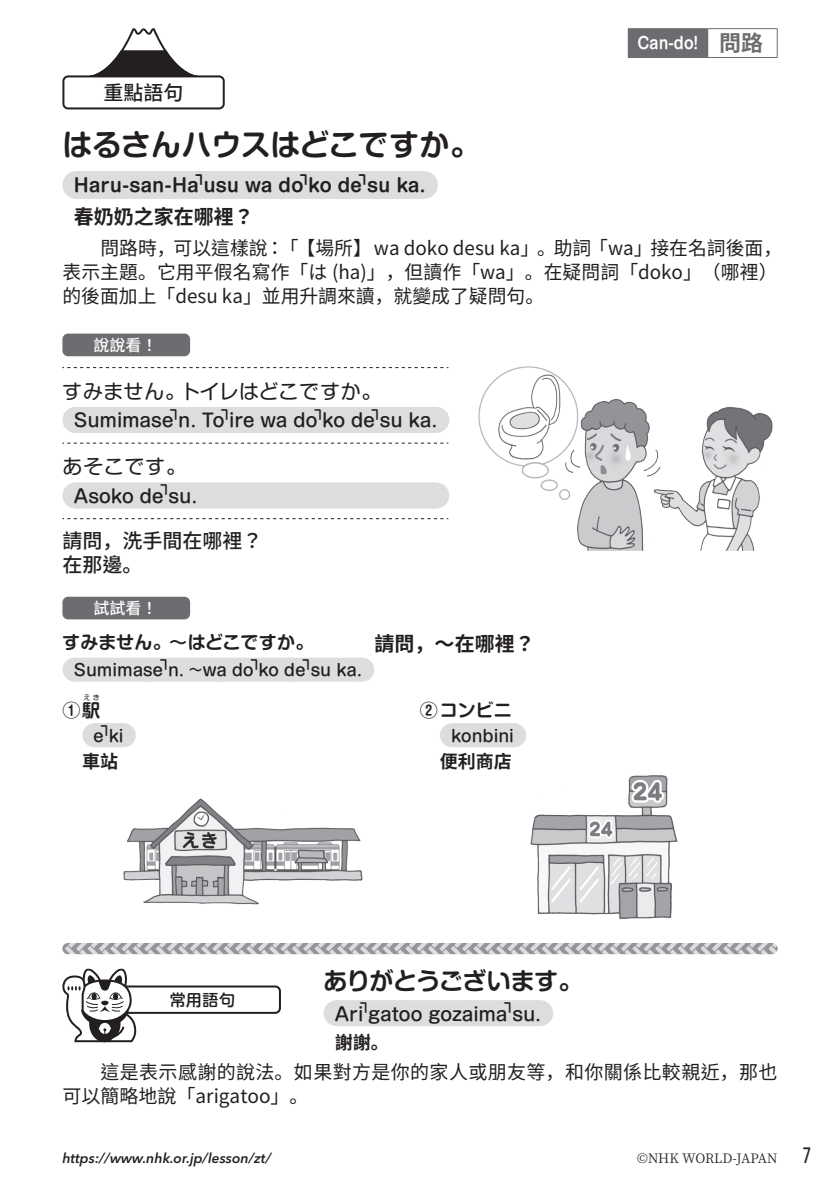
<style>
.page{position:relative;width:840px;height:1191px;background:#fff}
.page>*{position:absolute;margin:0;border:0;box-sizing:border-box;transform-origin:0 0}
._2p_Phrase_Title_JP{font:700 30px "Shin M Go Pr 6 De";color:#231f20}
._2p_Bonus_Title_JP{font:700 24px "Shin M Go Pr 6 De";letter-spacing:-.03em;color:#231f20}
._2p_Phrase_Head{font:700 22px "Noto Sans TC";color:#6c6d70}
._1p_Skit_JP{font:20px "Shin M Go Pr 6";letter-spacing:.025em;color:#231f20}
._1p_Skit_TC{font:500 20px/24px "Noto Sans TC";color:#231f20}
._2p_Phrase_Title_TC{font:700 20px "Noto Sans TC";color:#231f20}
._2p_Try_TC{font:700 20px "Noto Sans TC";color:#231f20}
._2p_Phrase_Descripti{font:19px/24px "Noto Sans TC";color:#231f20}
._2p_Phrase_Descripti-2{font:19px/24px "Noto Sans TC";letter-spacing:.02em;color:#231f20}
._1p_Skit_Roman{font:500 18px "Shin M Go Pr 6";color:#231f20}
._2p_Phrase_Title_rom{font:700 18px "Shin M Go Pr 6 De";color:#231f20}
._2p_Bonus_Roman_JP{font:500 18px "Shin M Go Pr 6";letter-spacing:-.005em;color:#231f20}
._2p_Try_JP{font:700 18px "Shin M Go Pr 6 De";color:#231f20}
._2p_Try_IL_JP{font:700 18px "Shin M Go Pr 6 De";letter-spacing:.02em;color:#231f20}
._2p_Try_IL_TC{font:700 18px "Noto Sans TC";color:#231f20}
._2p_Bonus_Titke_TC{font:700 18px "Noto Sans TC";color:#231f20}
._2p_Try_Roman{font:500 16px "Shin M Go Pr 6";letter-spacing:.005em;color:#231f20}
._2p_Try_IL_Roman{font:500 16px "Shin M Go Pr 6";letter-spacing:-.005em;color:#231f20}
.Icon_Use_It__Try_It{font:500 16px "Noto Sans TC";color:#fff}
._2p_Phrase_Head_wt{font:700 16px "Shin M Go Pr 6 De";color:#fff;scale:.9 1}
.icon_Bonus_Phrase{font:500 16px "Shin M Go Pr 6";color:#231f20}
.t1{font:italic 600 14px "Avenir Next LT Pro";color:#231f20}
._1p_Skit_Roman-2{font:500 14px "Shin M Go Pr 6";color:#231f20}
._2p_Phrase_Title_rom-2{font:700 14px "Shin M Go Pr 6 De";color:#231f20}
._2p_Try_Roman-2{font:500 14px "Shin M Go Pr 6";color:#231f20}
._2p_Bonus_Roman_JP-2{font:500 14px "Shin M Go Pr 6";color:#231f20}
._2p_Try_IL_Roman-2{font:500 14px "Shin M Go Pr 6";color:#231f20}
.t2{font:13px "Noto Serif CJ Kjp";letter-spacing:-.015em;color:#231f20}
._2p_Try_IL_JP-2{font:7px "Shin M Go Pr 6";color:#231f20}
.s1{font-family:"Noto Sans CJ Ksc"}
.s2{font-family:"Avenir Next LT Pro";font-weight:500;font-stretch:condensed;font-size:22px}
</style>
<div class="page">
<svg style="left:93px;top:28px;width:101px;height:47px"></svg>
<div style="left:62px;top:75px;width:163px;height:34px;border:2px solid #231f20;border-radius:5px"></div>
<div style="left:76px;top:171px;width:346px;height:28px;background:#dcdddf"></div>
<svg style="left:422px;top:171px;width:1px;height:28px"></svg>
<svg style="left:62px;top:367px;width:386px;height:1px"></svg>
<svg style="left:62px;top:443px;width:386px;height:1px"></svg>
<svg style="left:62px;top:518px;width:386px;height:1px"></svg>
<div style="left:62px;top:333px;width:128px;height:23px;background:#6c6d70;border-radius:6px"></div>
<img style="left:478px;top:366px;width:295px;height:185px">
<div style="left:75px;top:407px;width:360px;height:26px;background:#dcdddf"></div>
<svg style="left:435px;top:407px;width:1px;height:26px"></svg>
<div style="left:75px;top:482px;width:360px;height:26px;background:#dcdddf"></div>
<svg style="left:149px;top:482px;width:250px;height:1px"></svg>
<svg style="left:435px;top:482px;width:1px;height:26px"></svg>
<div style="left:62px;top:597px;width:128px;height:22px;background:#6c6d70;border-radius:6px"></div>
<div style="left:74px;top:657px;width:287px;height:24px;background:#dcdddf"></div>
<svg style="left:146px;top:657px;width:179px;height:1px"></svg>
<svg style="left:361px;top:657px;width:1px;height:24px"></svg>
<div style="left:94px;top:723px;width:29px;height:24px;background:#dcdddf"></div>
<svg style="left:123px;top:723px;width:1px;height:24px"></svg>
<div style="left:451px;top:723px;width:62px;height:24px;background:#dcdddf"></div>
<svg style="left:513px;top:723px;width:1px;height:24px"></svg>
<img style="left:123px;top:798px;width:240px;height:107px">
<img style="left:530px;top:775px;width:148px;height:145px">
<svg style="left:62px;top:943px;width:715px;height:11px;background:#b5b6b9"></svg>
<div style="left:108px;top:985px;width:173px;height:28px;border:2px solid #231f20;border-radius:5px"></div>
<svg style="left:62px;top:968px;width:74px;height:74px"></svg>
<div style="left:336px;top:1000px;width:203px;height:26px;background:#dcdddf"></div>
<svg style="left:539px;top:1000px;width:1px;height:26px"></svg>
<div style="left:628px;top:29px;width:79px;height:28px;background:#6c6d70"></div>
<hr style="left:627px;top:28px;width:80px;height:1px;background:#6c6d70">
<svg style="left:627px;top:29px;width:1px;height:28px"></svg>
<hr style="left:707px;top:28px;width:70px;height:1px;background:#6c6d70">
<svg style="left:707px;top:29px;width:1px;height:28px"></svg>
<svg style="left:776px;top:29px;width:1px;height:28px"></svg>
<hr style="left:627px;top:57px;width:80px;height:1px;background:#6c6d70">
<hr style="left:707px;top:57px;width:70px;height:1px;background:#6c6d70">
<p class="_2p_Phrase_Head_wt" style="left:637px;top:30px;width:69px">Can-do!</p>
<p class="_2p_Phrase_Head" style="left:718px;top:31px;width:45px">問路</p>
<p class="_1p_Skit_TC" style="left:103px;top:81px;width:81px">重點語句</p>
<p class="_2p_Phrase_Title_JP" style="left:62px;top:120px;width:419px">はるさんハウスはどこですか。</p>
<p class="_2p_Phrase_Title_rom" style="left:74px;top:171px;width:353px">Haru-san-Ha usu wa do ko de su ka.</p>
<p class="_2p_Phrase_Title_rom-2" style="left:194px;top:166px;width:15px">⎤</p>
<p class="_2p_Phrase_Title_rom-2" style="left:299px;top:166px;width:15px">⎤</p>
<p class="_2p_Phrase_Title_rom-2" style="left:357px;top:166px;width:15px">⎤</p>
<p class="_2p_Phrase_Title_TC" style="left:74px;top:206px;width:182px">春奶奶之家在哪裡？</p>
<p class="_2p_Phrase_Descripti" style="left:62px;top:236px;width:721px;text-indent:38px">問路時<span class="s1">，</span>可以這樣說：「【場所】 wa doko desu ka」<span class="s1">。</span>助詞「wa」接在名詞後面<span class="s1">，</span>表示主題<span class="s1">。</span>它用平假名寫作「は (ha)」<span class="s1">，</span>但讀作「wa」<span class="s1">。</span>在疑問詞「doko」（哪裡）的後面加上「desu ka」並用升調來讀<span class="s1">，</span>就變成了疑問句<span class="s1">。</span></p>
<p class="Icon_Use_It__Try_It" style="left:93px;top:336px;width:65px">說說看！</p>
<p class="_1p_Skit_JP" style="left:62px;top:375px;width:320px">すみません。トイレはどこですか。</p>
<p class="_1p_Skit_Roman" style="left:74px;top:406px;width:364px">Sumimase n. To ire wa do ko de su ka.</p>
<p class="_1p_Skit_Roman-2" style="left:169px;top:401px;width:15px">⎤</p>
<p class="_1p_Skit_Roman-2" style="left:220px;top:401px;width:15px">⎤</p>
<p class="_1p_Skit_Roman-2" style="left:313px;top:401px;width:15px">⎤</p>
<p class="_1p_Skit_Roman-2" style="left:370px;top:401px;width:15px">⎤</p>
<p class="_1p_Skit_JP" style="left:62px;top:450px;width:125px">あそこです。</p>
<p class="_1p_Skit_Roman" style="left:74px;top:481px;width:125px">Asoko de su.</p>
<p class="_1p_Skit_Roman-2" style="left:159px;top:477px;width:15px">⎤</p>
<p class="_1p_Skit_TC" style="left:62px;top:529px;width:201px">請問<span class="s1">，</span>洗手間在哪裡？在那邊<span class="s1">。</span></p>
<p class="Icon_Use_It__Try_It" style="left:93px;top:599px;width:65px">試試看！</p>
<p class="_2p_Try_JP" style="left:62px;top:627px;width:252px">すみません。～はどこですか。</p>
<p class="_2p_Try_Roman" style="left:74px;top:657px;width:289px">Sumimase n. ~wa do ko de su ka.</p>
<p class="_2p_Try_TC" style="left:374px;top:632px;width:162px">請問<span class="s1">，</span>～在哪裡？</p>
<p class="_2p_Try_Roman-2" style="left:159px;top:651px;width:15px">⎤</p>
<p class="_2p_Try_Roman-2" style="left:249px;top:651px;width:15px">⎤</p>
<p class="_2p_Try_Roman-2" style="left:301px;top:651px;width:15px">⎤</p>
<p class="_2p_Try_IL_JP-2" style="left:83px;top:692px;width:18px">えき</p>
<p class="_2p_Try_IL_Roman" style="left:94px;top:723px;width:31px">e ki</p>
<p class="_2p_Try_IL_JP" style="left:62px;top:695px;width:39px">①駅</p>
<p class="_2p_Try_IL_Roman-2" style="left:99px;top:717px;width:15px">⎤</p>
<p class="_2p_Try_IL_TC" style="left:82px;top:751px;width:37px">車站</p>
<p class="_2p_Try_IL_JP" style="left:420px;top:695px;width:93px">②コンビニ</p>
<p class="_2p_Try_IL_Roman" style="left:451px;top:723px;width:64px">konbini</p>
<p class="_2p_Try_IL_TC" style="left:439px;top:751px;width:73px">便利商店</p>
<p class="_2p_Bonus_Title_JP" style="left:323px;top:960px;width:260px">ありがとうございます。</p>
<p class="_2p_Bonus_Roman_JP" style="left:334px;top:999px;width:207px">Ari gatoo gozaima su.</p>
<p class="icon_Bonus_Phrase" style="left:170px;top:986px;width:67px">常用語句</p>
<p class="_2p_Bonus_Roman_JP-2" style="left:358px;top:994px;width:15px">⎤</p>
<p class="_2p_Bonus_Roman_JP-2" style="left:502px;top:994px;width:16px">⎤</p>
<p class="_2p_Bonus_Titke_TC" style="left:334px;top:1032px;width:55px">謝謝<span class="s1">。</span></p>
<p class="_2p_Phrase_Descripti-2" style="left:62px;top:1060px;width:716px;text-indent:38px">這是表示感謝的說法<span class="s1">。</span>如果對方是你的家人或朋友等<span class="s1">，</span>和你關係比較親近<span class="s1">，</span>那也可以簡略地說「arigatoo」<span class="s1">。</span></p>
<p class="t1" style="left:62px;top:1149px;width:210px">https://www.nhk.or.jp/lesson/zt/</p>
<p class="t2" style="left:637px;top:1150px;width:176px">©NHK WORLD-JAPAN <span class="s2">7</span></p>
</div>
